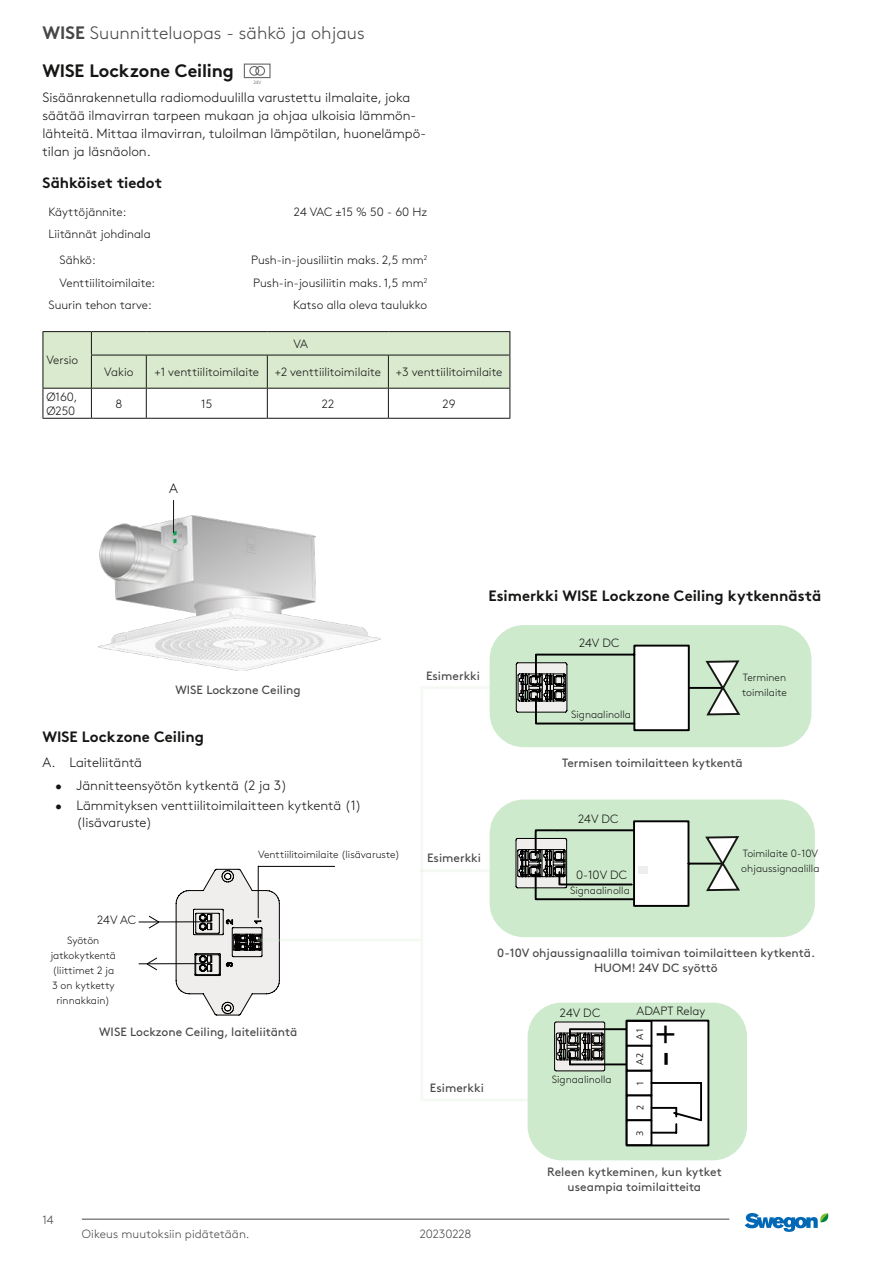
<style>
.page{position:relative;width:893px;height:1263px;background:#fff}
.page>*{position:absolute;margin:0;border:0;box-sizing:border-box;transform-origin:0 0}
.t1{font:300 47.1px "Frutiger CE";color:#000}
.t2{font:300 18px "Swegon Brown";color:#484747}
.t3{font:700 18px "Swegon Brown";letter-spacing:-.01em;color:#161514}
.t4{font:700 15px "Swegon Brown";color:#161514}
.t5{font:300 13.5px/18px "Swegon Brown";color:#161514}
.t6{font:300 12px/25.8px "Swegon Brown";color:#161514}
.t7{font:12px/15px "Swegon Brown";color:#484747;text-align:center}
.t8{font:300 12px "Swegon Brown";letter-spacing:.005em;color:#484747}
.t9{font:300 10.5px/15px "Swegon Brown";color:#161514}
.t10{font:300 9.45px "Frutiger CE";color:#000}
.t11{font:300 4.8px "Frutiger";color:#565655}
.s1{font-weight:700}
.s2{font-size:34.65px}
</style>
<div class="page">
<svg style="left:745px;top:1213px;width:84px;height:19px"></svg>
<hr style="left:82px;top:1219px;width:647px;height:1px;background:#484747">
<div style="left:244px;top:64px;width:27px;height:14px;border:1px solid #6e6e6f"></div>
<svg style="left:249px;top:65px;width:17px;height:11px"></svg>
<img style="left:98px;top:515px;width:282px;height:156px">
<hr style="left:173px;top:500px;width:1px;height:33px;background:#161514">
<svg style="left:176px;top:869px;width:104px;height:146px"></svg>
<hr style="left:139px;top:921px;width:72px;height:1px;background:#000">
<hr style="left:139px;top:963px;width:72px;height:1px;background:#000">
<hr style="left:259px;top:866px;width:76px;height:1px;background:#000">
<hr style="left:258px;top:866px;width:1px;height:52px;background:#000">
<svg style="left:146px;top:915px;width:14px;height:56px"></svg>
<hr style="left:43px;top:331px;width:48px;height:1px;background:#161514">
<hr style="left:91px;top:331px;width:55px;height:1px;background:#161514">
<hr style="left:146px;top:331px;width:121px;height:1px;background:#161514">
<hr style="left:267px;top:331px;width:121px;height:1px;background:#161514">
<hr style="left:388px;top:331px;width:122px;height:1px;background:#161514">
<svg style="left:43px;top:332px;width:468px;height:86px"></svg>
<hr style="left:43px;top:418px;width:48px;height:1px;background:#161514">
<hr style="left:91px;top:418px;width:55px;height:1px;background:#161514">
<hr style="left:146px;top:418px;width:121px;height:1px;background:#161514">
<hr style="left:267px;top:418px;width:121px;height:1px;background:#161514">
<hr style="left:388px;top:418px;width:122px;height:1px;background:#161514">
<div style="left:490px;top:625px;width:321px;height:122px;background:#cdeacc;border-radius:34px"></div>
<svg style="left:515px;top:645px;width:225px;height:86px"></svg>
<hr style="left:536px;top:722px;width:98px;height:2px;background:#000">
<hr style="left:535px;top:696px;width:2px;height:26px;background:#000">
<div style="left:490px;top:799px;width:325px;height:138px;background:#cdeacc;border-radius:34px"></div>
<svg style="left:516px;top:820px;width:224px;height:87px"></svg>
<hr style="left:561px;top:883px;width:71px;height:2px;background:#000">
<div style="left:639px;top:866px;width:9px;height:8px;background:#f0eeec"></div>
<hr style="left:257px;top:939px;width:163px;height:3px;background:#daeacf">
<hr style="left:420px;top:686px;width:70px;height:3px;background:#daeacf">
<hr style="left:420px;top:869px;width:70px;height:3px;background:#daeacf">
<hr style="left:420px;top:689px;width:3px;height:412px;background:#daeacf">
<div style="left:528px;top:1003px;width:219px;height:157px;background:#cdeacc;border-radius:34px"></div>
<div style="left:627px;top:1020px;width:81px;height:125px;background:#fff"></div>
<div style="left:626px;top:1020px;width:83px;height:126px;border:2px solid #000"></div>
<div style="left:626px;top:1070px;width:26px;height:26px;border:2px solid #000"></div>
<div style="left:626px;top:1094px;width:26px;height:27px;border:2px solid #000"></div>
<div style="left:626px;top:1119px;width:26px;height:27px;border:2px solid #000"></div>
<div style="left:626px;top:1020px;width:26px;height:27px;border:2px solid #000"></div>
<div style="left:626px;top:1045px;width:26px;height:26px;border:2px solid #000"></div>
<svg style="left:650px;top:1081px;width:52px;height:53px"></svg>
<hr style="left:570px;top:1028px;width:56px;height:2px;background:#000">
<hr style="left:570px;top:1063px;width:56px;height:2px;background:#000">
<svg style="left:554px;top:1021px;width:52px;height:51px;background:#7f807d"></svg>
<hr style="left:423px;top:1098px;width:105px;height:3px;background:#daeacf">
<h2 class="t2" style="left:43px;top:19px;width:324px"><span class="s1">WISE</span> Suunnitteluopas - sähkö ja ohjaus</h2>
<h2 class="t3" style="left:43px;top:57px;width:193px">WISE Lockzone Ceiling</h2>
<p class="t5" style="left:43px;top:87px;width:385px">Sisäänrakennetulla radiomoduulilla varustettu ilmalaite, joka säätää ilmavirran tarpeen mukaan ja ohjaa ulkoisia lämmön&shy;lähteitä. Mittaa ilmavirran, tuloilman lämpötilan, huonelämpö&shy;tilan ja läsnäolon.</p>
<p class="t11" style="left:253px;top:79px;width:10px">24V</p>
<p class="t4" style="left:43px;top:171px;width:121px">Sähköiset tiedot</p>
<p class="t6" style="left:49px;top:198px;width:79px">Käyttöjännite:</p>
<p class="t6" style="left:294px;top:198px;width:135px">24 VAC ±15 % 50 - 60 Hz</p>
<p class="t6" style="left:60px;top:220px;width:93px;text-indent:-11px">Liitännät johdinala<br>Sähkö:</p>
<p class="t6" style="left:251px;top:246px;width:178px">Push-in-jousiliitin maks. 2,5 mm<sup>2</sup></p>
<p class="t6" style="left:60px;top:269px;width:97px">Venttiilitoimilaite:</p>
<p class="t6" style="left:253px;top:269px;width:176px">Push-in-jousiliitin maks. 1,5 mm<sup>2</sup></p>
<p class="t6" style="left:49px;top:291px;width:105px">Suurin tehon tarve:</p>
<p class="t6" style="left:293px;top:291px;width:136px">Katso alla oleva taulukko</p>
<p class="t6" style="left:46px;top:346px;width:33px">Versio</p>
<p class="t6" style="left:294px;top:330px;width:16px">VA</p>
<p class="t6" style="left:104px;top:358px;width:31px">Vakio</p>
<p class="t6" style="left:154px;top:358px;width:106px">+1 venttiilitoimilaite</p>
<p class="t6" style="left:275px;top:358px;width:229px">+2 venttiilitoimilaite +3 venttiilitoimilaite</p>
<p class="t6" style="left:46px;top:388px;width:33px;line-height:14.2px">Ø160,<br>Ø250</p>
<p class="t6" style="left:115px;top:390px;width:8px">8</p>
<p class="t6" style="left:201px;top:390px;width:13px">15</p>
<p class="t6" style="left:322px;top:390px;width:14px">22</p>
<p class="t6" style="left:443px;top:390px;width:15px">29</p>
<p class="t5" style="left:169px;top:478px;width:10px">A</p>
<p class="t7" style="left:175px;top:681px;width:127px">WISE Lockzone Ceiling</p>
<p class="t4" style="left:43px;top:725px;width:163px">WISE Lockzone Ceiling</p>
<p class="t5" style="left:43px;top:752px;width:101px">A. Laiteliitäntä</p>
<p class="t5" style="left:55px;top:775px;width:233px">• Jännitteensyötön kytkentä (2 ja 3)</p>
<p class="t5" style="left:77px;top:796px;width:286px;line-height:16.5px;text-indent:-21px">• Lämmityksen venttiilitoimilaitteen kytkentä (1) (lisävaruste)</p>
<p class="t6" style="left:97px;top:906px;width:40px">24V AC</p>
<p class="t9" style="left:50px;top:932px;width:67px;text-align:center">Syötön jatkokytkentä (liittimet 2 ja<br>3 on kytketty rinnakkain)</p>
<p class="t9" style="left:258px;top:846px;width:143px">Venttiilitoimilaite (lisävaruste)</p>
<p class="t7" style="left:99px;top:1023px;width:200px">WISE Lockzone Ceiling, laiteliitäntä</p>
<p class="t8" style="left:43px;top:1211px;width:13px">14</p>
<p class="t4" style="left:488px;top:584px;width:334px">Esimerkki WISE Lockzone Ceiling kytkennästä</p>
<p class="t7" style="left:426px;top:667px;width:55px">Esimerkki</p>
<p class="t7" style="left:427px;top:850px;width:55px">Esimerkki</p>
<p class="t6" style="left:579px;top:629px;width:42px">24V DC</p>
<p class="t9" style="left:571px;top:706px;width:61px">Signaalinolla</p>
<p class="t9" style="left:742px;top:669px;width:46px">Terminen toimilaite</p>
<p class="t7" style="left:562px;top:755px;width:182px">Termisen toimilaitteen kytkentä</p>
<p class="t6" style="left:578px;top:805px;width:42px">24V DC</p>
<p class="t6" style="left:576px;top:861px;width:53px">0-10V DC</p>
<p class="t9" style="left:570px;top:882px;width:61px">Signaalinolla</p>
<p class="t9" style="left:741px;top:845px;width:80px">Toimilaite 0-10V ohjaussignaalilla</p>
<p class="t7" style="left:430px;top:1079px;width:55px">Esimerkki</p>
<p class="t7" style="left:497px;top:944px;width:319px">0-10V ohjaussignaalilla toimivan toimilaitteen kytkentä.<br>HUOM! 24V DC syöttö</p>
<p class="t6" style="left:560px;top:998px;width:42px">24V DC</p>
<p class="t9" style="left:552px;top:1071px;width:61px">Signaalinolla</p>
<p class="t6" style="left:636px;top:997px;width:70px">ADAPT Relay</p>
<p class="t10" style="left:634px;top:1040px;width:13px;rotate:-90deg">A1</p>
<p class="t10" style="left:634px;top:1065px;width:13px;rotate:-90deg">A2</p>
<p class="t10" style="left:635px;top:1086px;width:7px;rotate:-90deg">1</p>
<p class="t10" style="left:635px;top:1110px;width:7px;rotate:-90deg">2</p>
<p class="t10" style="left:634px;top:1136px;width:7px;rotate:-90deg">3</p>
<h1 class="t1" style="left:697px;top:1024px;width:44px;rotate:90deg">-<span class="s2">+</span></h1>
<p class="t7" style="left:547px;top:1163px;width:176px">Releen kytkeminen, kun kytket useampia toimilaitteita</p>
<p class="t8" style="left:82px;top:1225px;width:169px">Oikeus muutoksiin pidätetään.</p>
<p class="t8" style="left:420px;top:1225px;width:53px">20230228</p>
</div>
